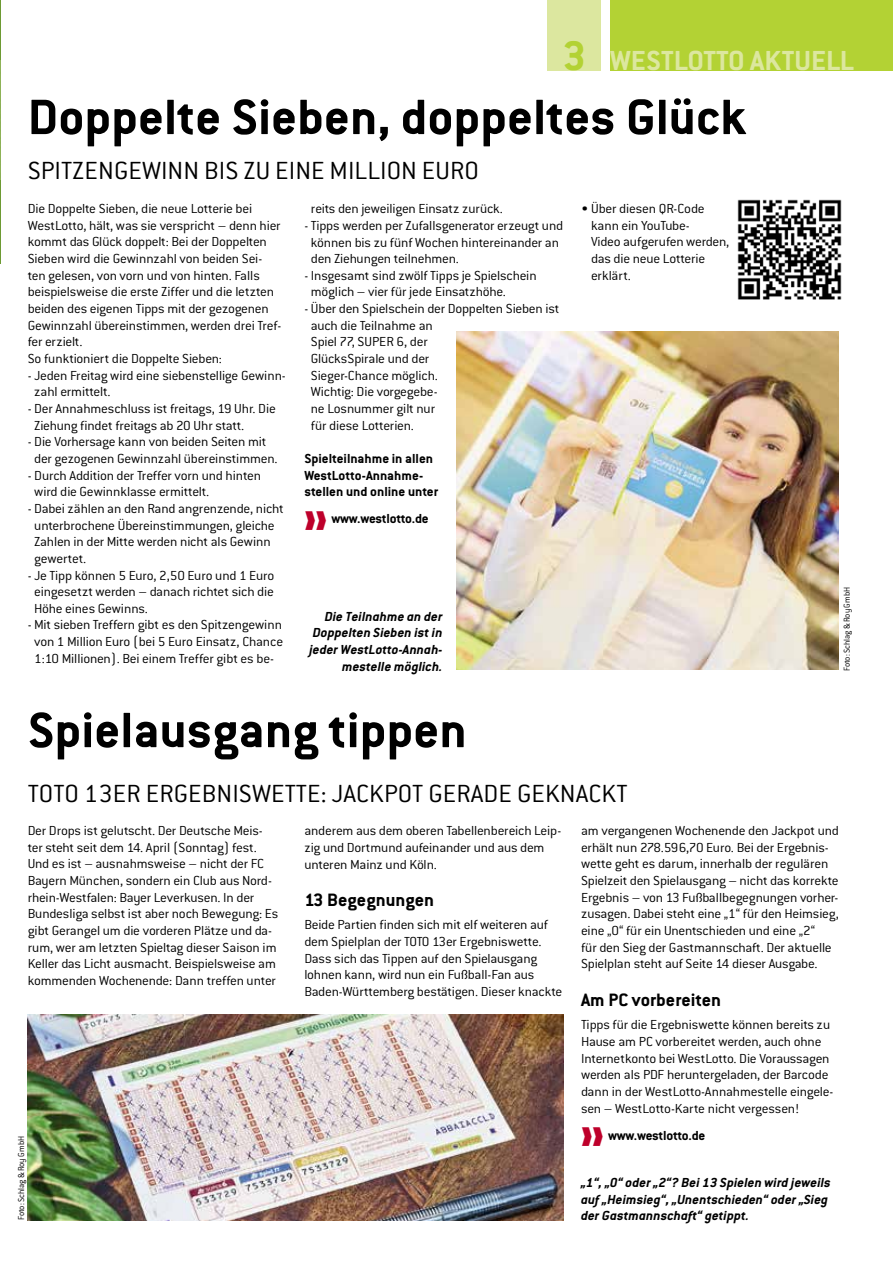
<style>
.page{position:relative;width:893px;height:1263px;background:#fff}
.page>*{position:absolute;margin:0;border:0;box-sizing:border-box;transform-origin:0 0}
.t1{font:700 54.45px "Conduit ITC Pro";color:#000;scale:1.04 1}
.t2{font:700 30.3px "Conduit ITC Pro";color:#dce79f;scale:1.04 1}
.t3{font:300 27.3px "Conduit ITC Pro";color:#000;scale:1.04 1}
.t4{font:700 19.65px "Conduit ITC Pro";color:#000;scale:1.04 1}
.t5{font:300 14.4px/16.6px "Conduit ITC Pro";letter-spacing:-.015em;color:#000;scale:1.04 1}
.t6{font:italic 700 14.4px/16.6px "Conduit ITC Pro";color:#000;scale:1.04 1}
.t7{font:700 14.4px/16.6px "Conduit ITC Pro";color:#000;scale:1.04 1}
.t8{font:300 9.45px "Conduit ITC Pro";letter-spacing:-.015em;color:#000;scale:.96 1}
.s1{font-size:45.45px;color:#b3d234}
.s2{color:#be002b}
</style>
<div class="page">
<img style="left:0;top:59px;width:1px;height:121px">
<hr style="left:0;top:0;width:1px;height:59px;background:#6d9a33">
<hr style="left:0;top:180px;width:1px;height:83px;background:#6d9a33">
<div style="left:610px;top:0;width:283px;height:70px;background:#b3d234"></div>
<div style="left:548px;top:0;width:53px;height:70px;background:#dce79f"></div>
<img style="left:737px;top:199px;width:105px;height:101px">
<img style="left:28px;top:1014px;width:535px;height:206px">
<img style="left:457px;top:332px;width:382px;height:338px">
<h2 class="t2" style="left:562px;top:43px;width:282px"><span class="s1">3</span> WESTLOTTO AKTUELL</h2>
<h1 class="t1" style="left:28px;top:86px;width:692px">Doppelte Sieben, doppeltes Glück</h1>
<h3 class="t3" style="left:28px;top:156px;width:435px">SPITZENGEWINN BIS ZU EINE MILLION EURO</h3>
<p class="t5" style="left:28px;top:200px;width:246px">Die Doppelte Sieben, die neue Lotterie bei WestLotto, hält, was sie verspricht – denn hier kommt das Glück doppelt: Bei der Doppelten Sieben wird die Gewinnzahl von beiden Sei&shy;ten gelesen, von vorn und von hinten. Falls beispielsweise die erste Ziffer und die letzten beiden des eigenen Tipps mit der gezogenen Gewinnzahl übereinstimmen, werden drei Tref&shy;fer erzielt.<br>So funktioniert die Doppelte Sieben:</p>
<p class="t5" style="left:34px;top:367px;width:243px;text-indent:-7px">- Jeden Freitag wird eine siebenstellige Gewinn&shy;zahl ermittelt.</p>
<p class="t5" style="left:34px;top:400px;width:234px;text-indent:-7px">- Der Annahmeschluss ist freitags, 19 Uhr. Die<br>Ziehung findet freitags ab 20 Uhr statt.</p>
<p class="t5" style="left:34px;top:434px;width:236px;text-indent:-7px">- Die Vorhersage kann von beiden Seiten mit der gezogenen Gewinnzahl übereinstimmen.</p>
<p class="t5" style="left:34px;top:467px;width:220px;text-indent:-7px">- Durch Addition der Treffer vorn und hinten wird die Gewinnklasse ermittelt.</p>
<p class="t5" style="left:34px;top:500px;width:241px;text-indent:-7px">- Dabei zählen an den Rand angrenzende, nicht unterbrochene Übereinstimmungen, gleiche Zahlen in der Mitte werden nicht als Gewinn gewertet.</p>
<p class="t5" style="left:34px;top:567px;width:232px;text-align:justify;text-indent:-7px">- Je Tipp können 5 Euro, 2,50 Euro und 1 Euro eingesetzt werden – danach richtet sich die Höhe eines Gewinns.</p>
<p class="t5" style="left:28px;top:617px;width:247px;text-align:center">- Mit sieben Treffern gibt es den Spitzengewinn von 1 Million Euro (bei 5 Euro Einsatz, Chance<br>1:10 Millionen). Bei einem Treffer gibt es be-</p>
<p class="t5" style="left:591px;top:200px;width:134px;text-indent:-10px">• Über diesen QR-Code kann ein YouTube-<br>Video aufgerufen werden, das die neue Lotterie erklärt.</p>
<p class="t5" style="left:311px;top:200px;width:186px">reits den jeweiligen Einsatz zurück.</p>
<p class="t5" style="left:311px;top:217px;width:244px;text-indent:-7px">- Tipps werden per Zufallsgenerator erzeugt und können bis zu fünf Wochen hintereinander an den Ziehungen teilnehmen.</p>
<p class="t5" style="left:311px;top:267px;width:219px;text-indent:-7px">- Insgesamt sind zwölf Tipps je Spielschein möglich – vier für jede Einsatzhöhe.</p>
<p class="t5" style="left:311px;top:300px;width:241px;text-indent:-7px">- Über den Spielschein der Doppelten Sieben ist auch die Teilnahme an<br>Spiel 77, SUPER 6, der<br>GlücksSpirale und der<br>Sieger-Chance möglich.<br>Wichtig: Die vorgegebe-<br>ne Losnummer gilt nur<br>für diese Lotterien.</p>
<p class="t7" style="left:304px;top:450px;width:130px">Spielteilnahme in allen<br>WestLotto-Annahme&shy;stellen und online unter</p>
<p class="t7" style="left:304px;top:510px;width:121px"><span class="s2">❱❱</span> www.westlotto.de</p>
<p class="t8" style="left:842px;top:671px;width:89px;rotate:-90deg">Foto: Schlag &amp; Roy GmbH</p>
<p class="t6" style="left:309px;top:608px;width:130px;text-align:right">Die Teilnahme an der<br>Doppelten Sieben ist in jeder WestLotto-Annah&shy;mestelle möglich.</p>
<h1 class="t1" style="left:28px;top:699px;width:424px">Spielausgang tippen</h1>
<h3 class="t3" style="left:28px;top:778px;width:578px">TOTO 13ER ERGEBNISWETTE: JACKPOT GERADE GEKNACKT</h3>
<p class="t5" style="left:28px;top:822px;width:243px">Der Drops ist gelutscht. Der Deutsche Meis&shy;ter steht seit dem 14. April (Sonntag) fest.<br>Und es ist – ausnahmsweise – nicht der FC Bayern München, sondern ein Club aus Nord&shy;rhein-Westfalen: Bayer Leverkusen. In der Bundesliga selbst ist aber noch Bewegung: Es gibt Gerangel um die vorderen Plätze und da&shy;rum, wer am letzten Spieltag dieser Saison im Keller das Licht ausmacht. Beispielsweise am kommenden Wochenende: Dann treffen unter</p>
<p class="t5" style="left:304px;top:822px;width:248px">anderem aus dem oberen Tabellenbereich Leip&shy;zig und Dortmund aufeinander und aus dem unteren Mainz und Köln.</p>
<p class="t5" style="left:581px;top:822px;width:250px">am vergangenen Wochenende den Jackpot und erhält nun 278.596,70 Euro. Bei der Ergebnis&shy;wette geht es darum, innerhalb der regulären Spielzeit den Spielausgang – nicht das korrekte Ergebnis – von 13 Fußballbegegnungen vorher&shy;zusagen. Dabei steht eine „1“ für den Heimsieg, eine „0“ für ein Unentschieden und eine „2“<br>für den Sieg der Gastmannschaft. Der aktuelle Spielplan steht auf Seite 14 dieser Ausgabe.</p>
<h3 class="t4" style="left:581px;top:989px;width:136px">Am PC vorbereiten</h3>
<p class="t5" style="left:581px;top:1017px;width:244px">Tipps für die Ergebniswette können bereits zu Hause am PC vorbereitet werden, auch ohne Internetkonto bei WestLotto. Die Voraussagen werden als PDF heruntergeladen, der Barcode dann in der WestLotto-Annahmestelle eingele&shy;sen – WestLotto-Karte nicht vergessen!</p>
<p class="t7" style="left:581px;top:1127px;width:121px"><span class="s2">❱❱</span> www.westlotto.de</p>
<p class="t6" style="left:581px;top:1174px;width:242px">„1“, „0“ oder „2“? Bei 13 Spielen wird jeweils auf „Heimsieg“, „Unentschieden“ oder „Sieg</p>
<h3 class="t4" style="left:304px;top:889px;width:126px">13 Begegnungen</h3>
<p class="t5" style="left:304px;top:917px;width:250px">Beide Partien finden sich mit elf weiteren auf dem Spielplan der TOTO 13er Ergebniswette.<br>Dass sich das Tippen auf den Spielausgang lohnen kann, wird nun ein Fußball-Fan aus Baden-Württemberg bestätigen. Dieser knackte</p>
<p class="t8" style="left:16px;top:1220px;width:89px;rotate:-90deg">Foto: Schlag &amp; Roy GmbH</p>
<p class="t6" style="left:581px;top:1207px;width:163px">der Gastmannschaft“ getippt.</p>
</div>
